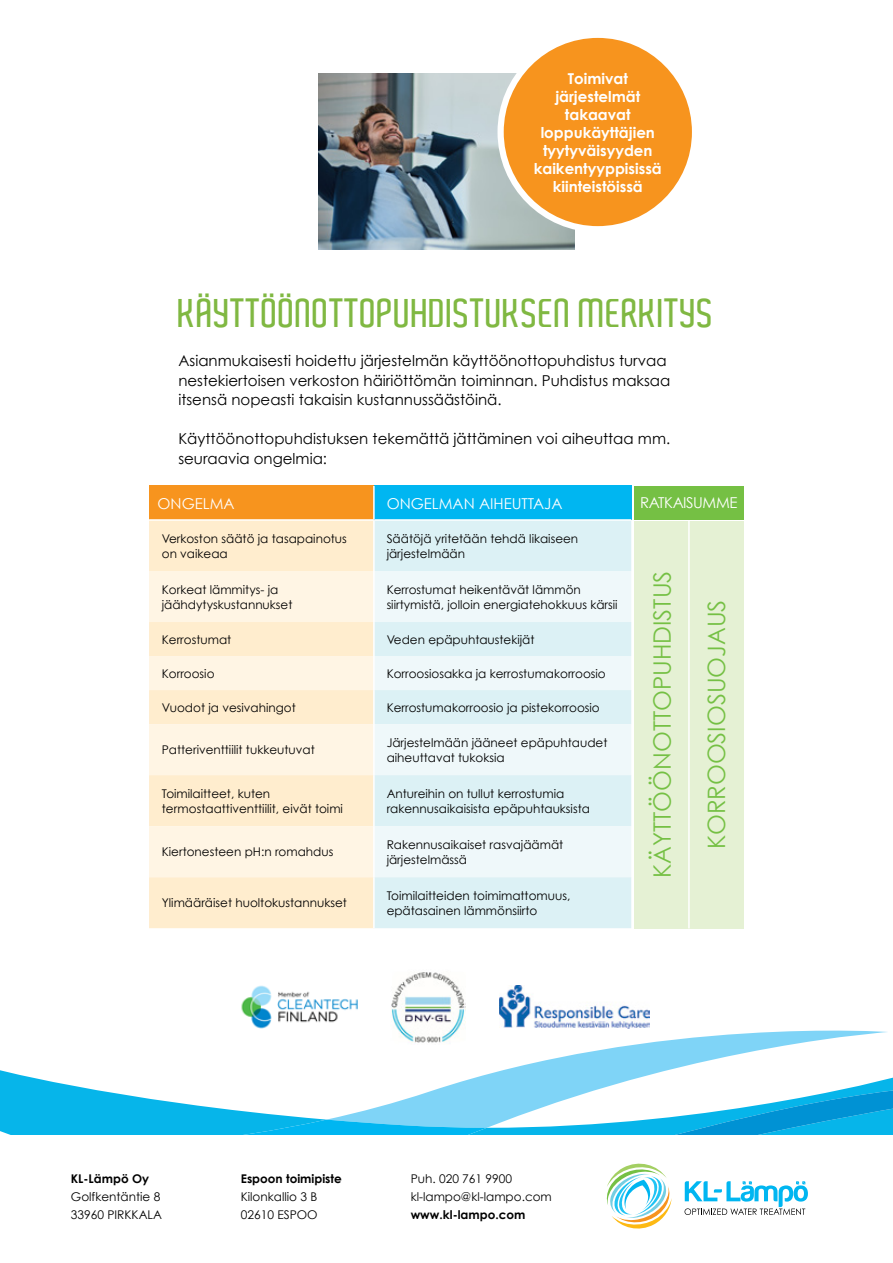
<style>
.page{position:relative;width:893px;height:1263px;background:#fff}
.page>*{position:absolute;margin:0;border:0;box-sizing:border-box;transform-origin:0 0}
.t1{font:600 39px "Aldo";color:#80b842}
.t2{font:24px "Century Gothic";color:#75c044}
.t3{font:15px/19.5px "Century Gothic";color:#000}
.t4{font:700 15px/18px "Century Gothic";color:#fff;text-align:center}
.t5{font:15px "Century Gothic";color:#fff}
.t6{font:15px "Century Gothic";letter-spacing:-.03em;color:#fff}
.t7{font:12px/15px "Century Gothic";color:#000}
.t8{font:700 12px "Century Gothic";color:#000}
</style>
<div class="page">
<svg style="left:684px;top:1181px;width:124px;height:34px"></svg>
<svg style="left:606px;top:1163px;width:66px;height:66px"></svg>
<div style="left:149px;top:486px;width:225px;height:34px;background:#f7941e"></div>
<div style="left:374px;top:486px;width:257px;height:34px;background:#00b6f1"></div>
<div style="left:149px;top:521px;width:224px;height:407px;background:#ffedce"></div>
<div style="left:375px;top:521px;width:256px;height:407px;background:#dcf1f5"></div>
<svg style="left:149px;top:571px;width:224px;height:306px;background:#fff1db"></svg>
<svg style="left:375px;top:571px;width:256px;height:306px;fill:#eff8fa"></svg>
<hr style="left:373px;top:486px;width:2px;height:33px;background:#fff">
<hr style="left:149px;top:519px;width:226px;height:2px;background:#fff">
<hr style="left:375px;top:519px;width:256px;height:2px;background:#fff">
<div style="left:634px;top:486px;width:110px;height:33px;background:#75c044"></div>
<div style="left:634px;top:521px;width:110px;height:407px;background:#e5f1d4"></div>
<hr style="left:688px;top:521px;width:2px;height:407px;background:#fff">
<svg style="left:465px;top:1021px;width:422px;height:45px"></svg>
<svg style="left:0;top:1066px;width:893px;height:68px"></svg>
<img style="left:391px;top:972px;width:74px;height:71px">
<img style="left:241px;top:985px;width:117px;height:44px">
<img style="left:499px;top:985px;width:151px;height:43px">
<img style="left:319px;top:74px;width:255px;height:175px">
<div style="left:501px;top:35px;width:194px;height:194px;background:#f7941e;border-radius:50%"></div>
<div style="left:497px;top:32px;width:201px;height:200px;border:6px solid #fff;border-radius:50%"></div>
<p class="t4" style="left:534px;top:69px;width:130px">Toimivat järjestelmät takaavat loppukäyttäjien tyytyväisyyden kaikentyyppisissä kiinteistöissä</p>
<h1 class="t1" style="left:178px;top:291px;width:538px">KÄYTTÖÖNOTTOPUHDISTUKSEN MERKITYS</h1>
<p class="t3" style="left:178px;top:351px;width:494px">Asianmukaisesti hoidettu järjestelmän käyttöönottopuhdistus turvaa nestekiertoisen verkoston häiriöttömän toiminnan. Puhdistus maksaa itsensä nopeasti takaisin kustannussäästöinä.</p>
<p class="t3" style="left:178px;top:429px;width:493px">Käyttöönottopuhdistuksen tekemättä jättäminen voi aiheuttaa mm. seuraavia ongelmia:</p>
<p class="t5" style="left:158px;top:494px;width:79px">ONGELMA</p>
<p class="t5" style="left:387px;top:494px;width:177px">ONGELMAN AIHEUTTAJA</p>
<p class="t7" style="left:162px;top:531px;width:187px">Verkoston säätö ja tasapainotus on vaikeaa</p>
<p class="t7" style="left:387px;top:531px;width:193px">Säätöjä yritetään tehdä likaiseen järjestelmään</p>
<p class="t7" style="left:162px;top:581px;width:132px">Korkeat lämmitys- ja jäähdytyskustannukset</p>
<p class="t7" style="left:387px;top:581px;width:232px">Kerrostumat heikentävät lämmön siirtymistä, jolloin energiatehokkuus kärsii</p>
<p class="t7" style="left:162px;top:631px;width:71px">Kerrostumat</p>
<p class="t7" style="left:387px;top:631px;width:149px">Veden epäpuhtaustekijät</p>
<p class="t7" style="left:162px;top:665px;width:54px">Korroosio</p>
<p class="t7" style="left:387px;top:665px;width:221px">Korroosiosakka ja kerrostumakorroosio</p>
<p class="t7" style="left:162px;top:699px;width:135px">Vuodot ja vesivahingot</p>
<p class="t7" style="left:387px;top:699px;width:215px">Kerrostumakorroosio ja pistekorroosio</p>
<p class="t7" style="left:162px;top:742px;width:154px">Patteriventtiilit tukkeutuvat</p>
<p class="t7" style="left:387px;top:735px;width:222px">Järjestelmään jääneet epäpuhtaudet aiheuttavat tukoksia</p>
<p class="t7" style="left:162px;top:786px;width:183px">Toimilaitteet, kuten termostaattiventtiilit, eivät toimi</p>
<p class="t7" style="left:387px;top:786px;width:205px">Antureihin on tullut kerrostumia rakennusaikaisista epäpuhtauksista</p>
<p class="t7" style="left:162px;top:844px;width:173px">Kiertonesteen pH:n romahdus</p>
<p class="t7" style="left:387px;top:837px;width:178px">Rakennusaikaiset rasvajäämät järjestelmässä</p>
<p class="t7" style="left:162px;top:895px;width:187px">Ylimääräiset huoltokustannukset</p>
<p class="t7" style="left:387px;top:888px;width:185px">Toimilaitteiden toimimattomuus, epätasainen lämmönsiirto</p>
<p class="t6" style="left:640px;top:493px;width:99px">RATKAISUMME</p>
<h2 class="t2" style="left:647px;top:878px;width:309px;rotate:-90deg">KÄYTTÖÖNOTTOPUHDISTUS</h2>
<h2 class="t2" style="left:702px;top:849px;width:251px;rotate:-90deg">KORROOSIOSUOJAUS</h2>
<p class="t8" style="left:71px;top:1170px;width:80px">KL-Lämpö Oy</p>
<p class="t7" style="left:71px;top:1187px;width:93px;line-height:18px">Golfkentäntie 8<br>33960 PIRKKALA</p>
<p class="t8" style="left:241px;top:1170px;width:103px">Espoon toimipiste</p>
<p class="t7" style="left:241px;top:1187px;width:78px;line-height:18px">Kilonkallio 3 B<br>02610 ESPOO</p>
<p class="t7" style="left:411px;top:1169px;width:143px;line-height:18px">Puh. 020 761 9900 kl-lampo@kl-lampo.com</p>
<p class="t8" style="left:411px;top:1206px;width:116px">www.kl-lampo.com</p>
</div>
